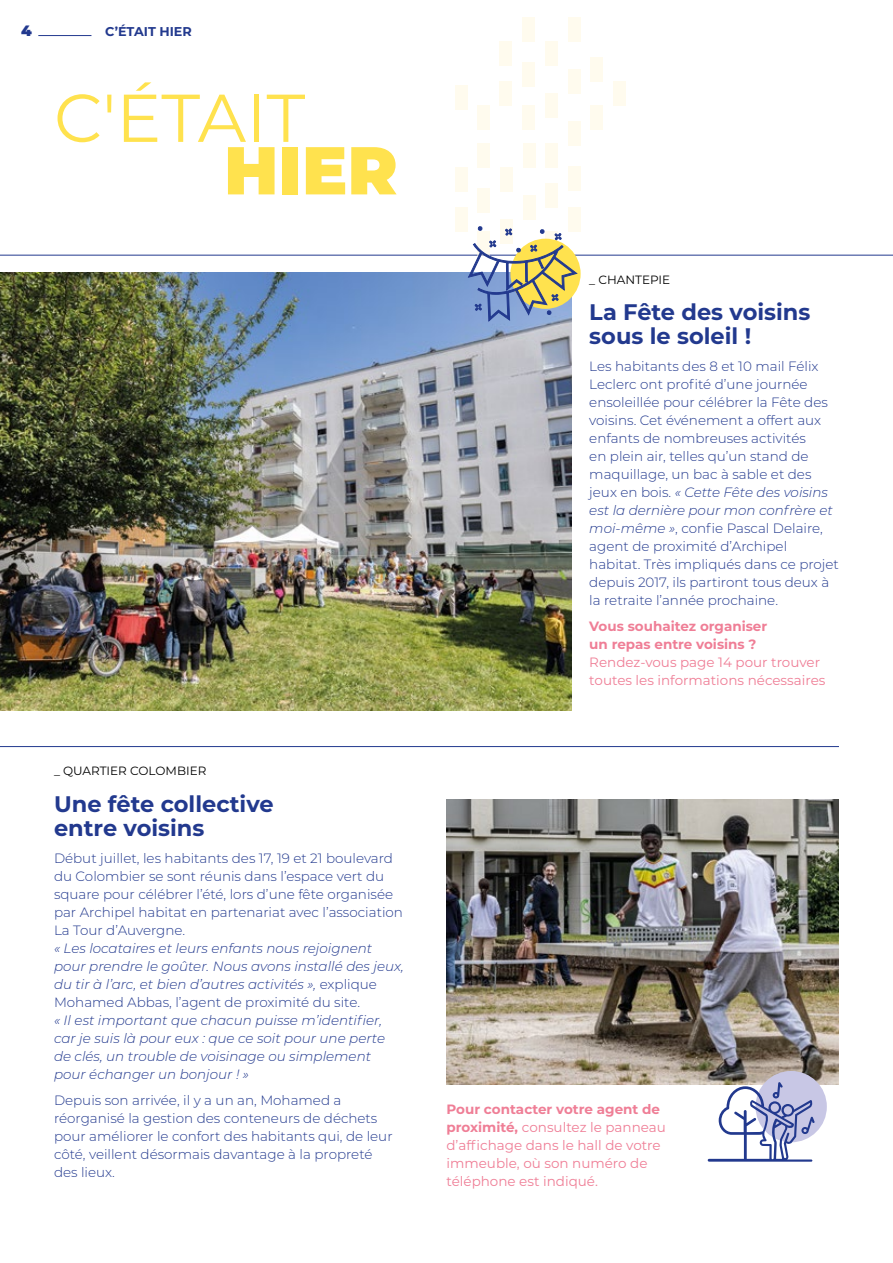
<style>
.page{position:relative;width:893px;height:1263px;background:#fff}
.page>*{position:absolute;margin:0;border:0;box-sizing:border-box;transform-origin:0 0}
.t1{font:67.5px "Montserrat";color:#ffe24e}
.t2{font:900 67.5px "Montserrat";color:#ffe24e}
.t3{font:700 22.5px/24px "Montserrat";color:#22398e}
.t4{font:900 15px "Montserrat";color:#22398e}
.t5{font:300 13.5px/18px "Montserrat";color:#22398e}
.t6{font:italic 300 13.5px/18px "Montserrat";color:#22398e}
.t7{font:13.5px/18px "Montserrat";color:#ef7e96}
.t8{font:700 13.5px/18px "Montserrat";color:#ef7e96}
.t9{font:700 12.75px "Montserrat";color:#22398e}
.t10{font:12px "Montserrat";color:#000}
.s1{font-style:italic}
.s2{font-style:normal}
.s3{font-weight:700}
</style>
<div class="page">
<img style="left:446px;top:799px;width:393px;height:285px">
<hr style="left:0;top:255px;width:893px;height:1px;background:#22398e">
<img style="left:0;top:272px;width:571px;height:439px">
<hr style="left:0;top:746px;width:839px;height:1px;background:#22398e">
<div style="left:545px;top:41px;width:12px;height:25px;background:#fffbee"></div>
<div style="left:591px;top:57px;width:12px;height:24px;background:#fffbee"></div>
<div style="left:591px;top:106px;width:12px;height:24px;background:#fffbee"></div>
<div style="left:500px;top:81px;width:12px;height:25px;background:#fffbee"></div>
<div style="left:500px;top:41px;width:12px;height:25px;background:#fffbee"></div>
<div style="left:568px;top:17px;width:12px;height:24px;background:#fffbee"></div>
<div style="left:568px;top:69px;width:12px;height:25px;background:#fffbee"></div>
<div style="left:568px;top:122px;width:12px;height:24px;background:#fffbee"></div>
<div style="left:545px;top:94px;width:12px;height:24px;background:#fffbee"></div>
<div style="left:523px;top:17px;width:12px;height:24px;background:#fffbee"></div>
<div style="left:522px;top:62px;width:12px;height:24px;background:#fffbee"></div>
<div style="left:523px;top:106px;width:12px;height:24px;background:#fffbee"></div>
<div style="left:613px;top:81px;width:13px;height:25px;background:#fffbee"></div>
<div style="left:500px;top:167px;width:13px;height:25px;background:#fffbee"></div>
<div style="left:546px;top:183px;width:12px;height:25px;background:#fffbee"></div>
<div style="left:546px;top:143px;width:12px;height:24px;background:#fffbee"></div>
<div style="left:569px;top:166px;width:12px;height:24px;background:#fffbee"></div>
<div style="left:478px;top:106px;width:12px;height:24px;background:#fffbee"></div>
<div style="left:455px;top:85px;width:12px;height:24px;background:#fffbee"></div>
<div style="left:455px;top:208px;width:12px;height:24px;background:#fffbee"></div>
<div style="left:455px;top:167px;width:12px;height:25px;background:#fffbee"></div>
<div style="left:523px;top:143px;width:12px;height:24px;background:#fffbee"></div>
<div style="left:523px;top:195px;width:12px;height:25px;background:#fffbee"></div>
<div style="left:500px;top:220px;width:13px;height:24px;background:#fffbee"></div>
<div style="left:478px;top:143px;width:12px;height:24px;background:#fffbee"></div>
<div style="left:477px;top:188px;width:12px;height:24px;background:#fffbee"></div>
<div style="left:569px;top:208px;width:12px;height:24px;background:#fffbee"></div>
<svg style="left:467px;top:226px;width:110px;height:96px"></svg>
<div style="left:755px;top:1071px;width:72px;height:71px;background:#c8c7e5;border-radius:50%"></div>
<svg style="left:708px;top:1082px;width:107px;height:80px"></svg>
<hr style="left:38px;top:35px;width:53px;height:1px;background:#22398e">
<p class="t4" style="left:21px;top:19px;width:12px">4</p>
<p class="t9" style="left:105px;top:22px;width:88px">C’ÉTAIT HIER</p>
<h1 class="t1" style="left:54px;top:72px;width:253px">C'ÉTAIT</h1>
<h1 class="t2" style="left:224px;top:120px;width:175px">HIER</h1>
<p class="t10" style="left:589px;top:271px;width:82px">_ CHANTEPIE</p>
<h2 class="t3" style="left:589px;top:299px;width:223px">La Fête des voisins sous le soleil !</h2>
<p class="t5" style="left:589px;top:357px;width:251px">Les habitants des 8 et 10 mail Félix Leclerc ont profité d’une journée ensoleillée pour célébrer la Fête des voisins. Cet événement a offert aux enfants de nombreuses activités<br>en plein air, telles qu’un stand de maquillage, un bac à sable et des jeux en bois. <span class="s1">« Cette Fête des voisins est la dernière pour mon confrère et moi-même »</span>, confie Pascal Delaire, agent de proximité d’Archipel habitat. Très impliqués dans ce projet depuis 2017, ils partiront tous deux à la retraite l’année prochaine.</p>
<p class="t8" style="left:589px;top:617px;width:179px">Vous souhaitez organiser un repas entre voisins ?</p>
<p class="t7" style="left:589px;top:653px;width:238px">Rendez-vous page 14 pour trouver toutes les informations nécessaires</p>
<p class="t10" style="left:54px;top:763px;width:154px">_ QUARTIER COLOMBIER</p>
<h2 class="t3" style="left:54px;top:791px;width:221px">Une fête collective entre voisins</h2>
<p class="t5" style="left:54px;top:848px;width:351px">Début juillet, les habitants des 17, 19 et 21 boulevard du Colombier se sont réunis dans l’espace vert du square pour célébrer l’été, lors d’une fête organisée par Archipel habitat en partenariat avec l’association La Tour d’Auvergne.</p>
<p class="t6" style="left:54px;top:938px;width:351px">« Les locataires et leurs enfants nous rejoignent pour prendre le goûter. Nous avons installé des jeux, du tir à l’arc, et bien d’autres activités », <span class="s2">explique Mohamed Abbas, l’agent de proximité du site.</span></p>
<p class="t6" style="left:54px;top:1010px;width:333px">« Il est important que chacun puisse m’identifier, car je suis là pour eux : que ce soit pour une perte de clés, un trouble de voisinage ou simplement pour échanger un bonjour ! »</p>
<p class="t5" style="left:54px;top:1091px;width:340px">Depuis son arrivée, il y a un an, Mohamed a réorganisé la gestion des conteneurs de déchets pour améliorer le confort des habitants qui, de leur côté, veillent désormais davantage à la propreté des lieux.</p>
<p class="t7" style="left:446px;top:1100px;width:221px"><span class="s3">Pour contacter votre agent de proximité,</span> consultez le panneau d’affichage dans le hall de votre immeuble, où son numéro de téléphone est indiqué.</p>
</div>
